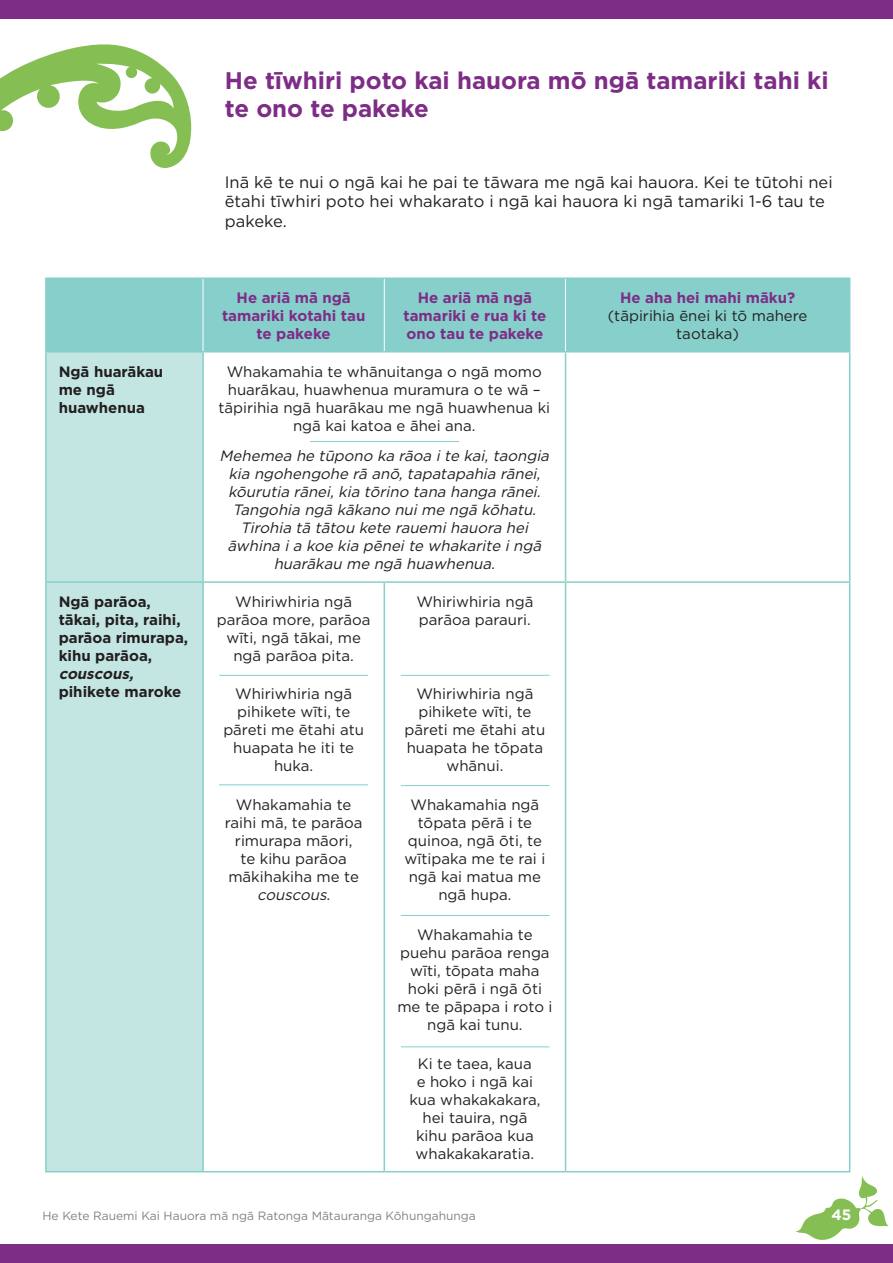
<style>
.page{position:relative;width:893px;height:1263px;background:#fff}
.page>*{position:absolute;margin:0;border:0;box-sizing:border-box;transform-origin:0 0}
.HE_heading{font:700 24px/28.8px "Gotham";color:#7e2d87}
.text{font:16.5px/19.8px "Gotham";color:#231f20}
.text-2{font:15px/18px "Gotham";color:#231f20;text-align:center}
.text-3{font:italic 15px/18px "Gotham";color:#231f20;text-align:center}
.text-4{font:700 15px/18px "Gotham";color:#231f20}
.subby{font:700 15px/18px "Gotham";color:#7e2d87;text-align:center}
.t1{font:700 15px "Gotham";color:#fff}
.t2{font:12px "Gotham";color:#808285}
.s1{font-style:italic}
.s2{font-weight:700;color:#7e2d87}
</style>
<div class="page">
<svg style="left:796px;top:1176px;width:93px;height:64px"></svg>
<div style="left:0;top:1245px;width:893px;height:18px;background:#7e2d87"></div>
<div style="left:0;top:0;width:893px;height:18px;background:#7e2d87"></div>
<svg style="left:0;top:44px;width:191px;height:124px"></svg>
<div style="left:47px;top:279px;width:802px;height:72px;background:#86cfca"></div>
<div style="left:47px;top:352px;width:155px;height:819px;background:#c4e6e3"></div>
<hr style="left:566px;top:277px;width:284px;height:2px;background:#86cfca">
<hr style="left:566px;top:351px;width:284px;height:1px;background:#86cfca">
<hr style="left:565px;top:279px;width:1px;height:72px;background:#fff">
<hr style="left:849px;top:279px;width:1px;height:72px;background:#86cfca">
<hr style="left:45px;top:277px;width:158px;height:2px;background:#86cfca">
<hr style="left:45px;top:279px;width:2px;height:72px;background:#86cfca">
<hr style="left:45px;top:351px;width:158px;height:1px;background:#86cfca">
<hr style="left:45px;top:352px;width:2px;height:229px;background:#86cfca">
<hr style="left:202px;top:352px;width:2px;height:229px;background:#86cfca">
<hr style="left:565px;top:352px;width:1px;height:229px;background:#86cfca">
<hr style="left:849px;top:352px;width:1px;height:229px;background:#86cfca">
<hr style="left:45px;top:581px;width:158px;height:2px;background:#86cfca">
<hr style="left:45px;top:583px;width:2px;height:588px;background:#86cfca">
<hr style="left:203px;top:581px;width:181px;height:2px;background:#86cfca">
<hr style="left:202px;top:583px;width:2px;height:588px;background:#86cfca">
<hr style="left:384px;top:581px;width:182px;height:2px;background:#86cfca">
<hr style="left:384px;top:583px;width:1px;height:588px;background:#86cfca">
<hr style="left:566px;top:581px;width:284px;height:2px;background:#86cfca">
<hr style="left:565px;top:583px;width:1px;height:588px;background:#86cfca">
<hr style="left:849px;top:583px;width:1px;height:588px;background:#86cfca">
<hr style="left:45px;top:1171px;width:158px;height:1px;background:#86cfca">
<hr style="left:203px;top:277px;width:181px;height:2px;background:#86cfca">
<hr style="left:384px;top:277px;width:182px;height:2px;background:#86cfca">
<hr style="left:203px;top:351px;width:181px;height:1px;background:#86cfca">
<hr style="left:384px;top:351px;width:182px;height:1px;background:#86cfca">
<hr style="left:203px;top:1171px;width:181px;height:1px;background:#86cfca">
<hr style="left:384px;top:1171px;width:182px;height:1px;background:#86cfca">
<hr style="left:566px;top:1171px;width:284px;height:1px;background:#86cfca">
<hr style="left:203px;top:279px;width:1px;height:72px;background:#fff">
<hr style="left:384px;top:279px;width:1px;height:72px;background:#fff">
<hr style="left:219px;top:675px;width:149px;height:1px;background:#86cfca">
<hr style="left:219px;top:784px;width:149px;height:1px;background:#86cfca">
<hr style="left:401px;top:675px;width:149px;height:1px;background:#86cfca">
<hr style="left:401px;top:785px;width:149px;height:1px;background:#86cfca">
<hr style="left:401px;top:915px;width:149px;height:1px;background:#86cfca">
<hr style="left:401px;top:1046px;width:149px;height:1px;background:#86cfca">
<hr style="left:310px;top:441px;width:149px;height:1px;background:#86cfca">
<p class="HE_heading" style="left:225px;top:66px;width:605px">He tīwhiri poto kai hauora mō ngā tamariki tahi ki te ono te pakeke</p>
<p class="text" style="left:225px;top:172px;width:609px">Inā kē te nui o ngā kai he pai te tāwara me ngā kai hauora. Kei te tūtohi nei ētahi tīwhiri poto hei whakarato i ngā kai hauora ki ngā tamariki 1-6 tau te pakeke.</p>
<p class="subby" style="left:222px;top:289px;width:145px">He ariā mā ngā tamariki kotahi tau te pakeke</p>
<p class="subby" style="left:418px;top:289px;width:116px">He ariā mā ngā</p>
<p class="subby" style="left:404px;top:307px;width:144px;text-align:left">tamariki e rua ki te ono tau te pakeke</p>
<p class="text-4" style="left:59px;top:362px;width:106px">Ngā huarākau me ngā huawhenua</p>
<p class="text-2" style="left:218px;top:362px;width:333px">Whakamahia te whānuitanga o ngā momo huarākau, huawhenua muramura o te wā – tāpirihia ngā huarākau me ngā huawhenua ki ngā kai katoa e āhei ana.</p>
<p class="text-3" style="left:220px;top:447px;width:335px">Mehemea he tūpono ka rāoa ite kai,taongia kia ngohengohe rā anō,tapatapahia rānei, kōurutia rānei,kia tōrino tana hanga rānei.<br>Tangohia ngā kākano nuime ngā kōhatu.<br>Tirohia tā tātou kete rauemihauora hei āwhina ia koe kia pēneite whakarite ingā huarākau me ngā huawhenua.</p>
<p class="text-4" style="left:59px;top:592px;width:131px">Ngā parāoa, tākai, pita, raihi, parāoa rimurapa, kihu parāoa, <span class="s1">couscous, </span>pihikete maroke</p>
<p class="text-2" style="left:217px;top:592px;width:155px">Whiriwhiria ngā parāoa more, parāoa wīti, ngā tākai, me ngā parāoa pita.</p>
<p class="text-2" style="left:416px;top:592px;width:118px;text-align:left">Whiriwhiria ngā parāoa parauri.</p>
<p class="text-2" style="left:223px;top:684px;width:142px">Whiriwhiria ngā pihikete wīti, te pāreti me ētahi atu huapata he iti te huka.</p>
<p class="text-2" style="left:225px;top:795px;width:139px">Whakamahia te raihi mā, te parāoa rimurapa māori,<br>te kihu parāoa mākihakiha me te <span class="s1">couscous.</span></p>
<p class="text-2" style="left:405px;top:684px;width:142px">Whiriwhiria ngā pihikete wīti, te pāreti me ētahi atu huapata he tōpata whānui.</p>
<p class="text-2" style="left:405px;top:796px;width:142px">Whakamahia ngā tōpata pērā i te quinoa, ngā ōti, te wītipaka me te rai i ngā kai matua me ngā hupa.</p>
<p class="text-2" style="left:397px;top:925px;width:157px">Whakamahia te puehu parāoa renga wīti, tōpata maha hoki pērā i ngā ōti me te pāpapa i roto i ngā kai tunu.</p>
<p class="text-2" style="left:409px;top:1054px;width:132px">Ki te taea, kaua<br>e hoko i ngā kai kua whakakakara, hei tauira, ngā kihu parāoa kua whakakakaratia.</p>
<p class="text-2" style="left:608px;top:288px;width:201px"><span class="s2">He aha hei mahi māku? </span>(tāpirihia ēnei ki tō mahere taotaka)</p>
<p class="t2" style="left:43px;top:1207px;width:435px">He Kete Rauemi Kai Hauora mā ngā Ratonga Mātauranga Kōhungahunga</p>
<p class="t1" style="left:831px;top:1205px;width:21px">45</p>
</div>
